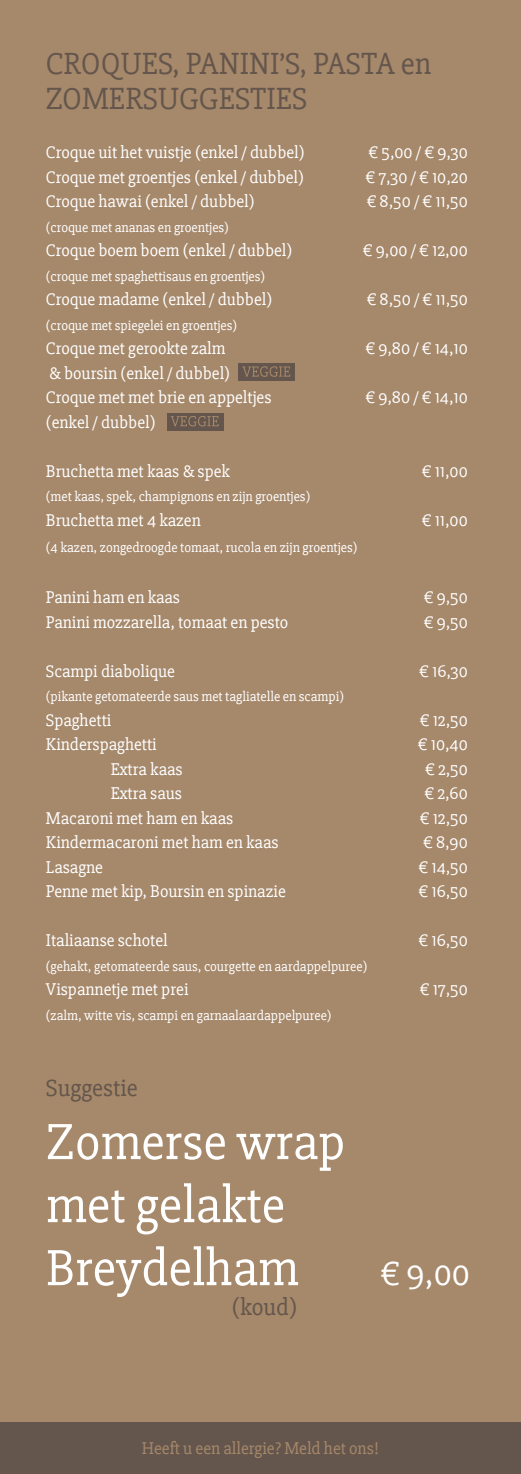
<style>
.page{position:relative;width:521px;height:1474px;background:#fff}
.page>*{position:absolute;margin:0;border:0;box-sizing:border-box;transform-origin:0 0}
.t1{font:52.5px/63px "Slabo 27 px";color:#fff}
.t2{font:35px "Slabo 27 px";color:#fff}
.t3{font:31.5px/35px "Slabo 27 px";color:#64564c}
.t4{font:24.5px "Slabo 27 px";color:#64564c}
.t5{font:17.5px/24.5px "Slabo 27 px";color:#fff}
.t6{font:17.5px "Slabo 27 px";color:#a6886b}
.t7{font:14px "Slabo 27 px";color:#fff}
</style>
<div class="page">
<div style="left:0;top:0;width:521px;height:1473px;background:#a6886b"></div>
<div style="left:167px;top:413px;width:57px;height:17px;background:#64564c"></div>
<svg style="left:171px;top:416px;width:48px;height:10px"></svg>
<div style="left:239px;top:364px;width:56px;height:17px;background:#64564c"></div>
<svg style="left:242px;top:366px;width:48px;height:11px"></svg>
<div style="left:0;top:1422px;width:521px;height:51px;background:#64564c"></div>
<h3 class="t3" style="left:46px;top:46px;width:387px">CROQUES, PANINI’S, PASTA en<br>ZOMERSUGGESTIES</h3>
<p class="t5" style="left:46px;top:140px;width:260px">Croque uit het vuistje (enkel / dubbel)</p>
<p class="t5" style="left:369px;top:140px;width:101px">€ 5,00 / € 9,30</p>
<p class="t5" style="left:46px;top:165px;width:259px">Croque met groentjes (enkel / dubbel)</p>
<p class="t5" style="left:365px;top:165px;width:104px">€ 7,30 / € 10,20</p>
<p class="t5" style="left:46px;top:189px;width:210px">Croque hawai (enkel / dubbel)</p>
<p class="t5" style="left:367px;top:189px;width:103px">€ 8,50 / € 11,50</p>
<p class="t7" style="left:46px;top:219px;width:184px">(croque met ananas en groentjes)</p>
<p class="t5" style="left:46px;top:238px;width:248px">Croque boem boem (enkel / dubbel)</p>
<p class="t5" style="left:363px;top:238px;width:107px">€ 9,00 / € 12,00</p>
<p class="t7" style="left:46px;top:268px;width:221px">(croque met spaghettisaus en groentjes)</p>
<p class="t5" style="left:46px;top:287px;width:228px">Croque madame (enkel / dubbel)</p>
<p class="t5" style="left:367px;top:287px;width:103px">€ 8,50 / € 11,50</p>
<p class="t7" style="left:46px;top:317px;width:193px">(croque met spiegelei en groentjes)</p>
<p class="t5" style="left:46px;top:336px;width:181px">Croque met gerookte zalm</p>
<p class="t5" style="left:365px;top:336px;width:104px">€ 9,80 / € 14,10</p>
<p class="t5" style="left:46px;top:361px;width:227px">&amp; boursin (enkel / dubbel)<br>Croque met met brie en appeltjes</p>
<p class="t5" style="left:365px;top:385px;width:104px">€ 9,80 / € 14,10</p>
<p class="t5" style="left:46px;top:410px;width:111px">(enkel / dubbel)</p>
<p class="t5" style="left:46px;top:459px;width:185px">Bruchetta met kaas &amp; spek</p>
<p class="t5" style="left:422px;top:459px;width:48px">€ 11,00</p>
<p class="t7" style="left:46px;top:488px;width:266px">(met kaas, spek, champignons en zijn groentjes)</p>
<p class="t5" style="left:46px;top:508px;width:156px">Bruchetta met 4 kazen</p>
<p class="t5" style="left:422px;top:508px;width:48px">€ 11,00</p>
<p class="t7" style="left:46px;top:539px;width:313px">(4 kazen, zongedroogde tomaat, rucola en zijn groentjes)</p>
<p class="t5" style="left:46px;top:585px;width:136px">Panini ham en kaas</p>
<p class="t5" style="left:424px;top:585px;width:46px">€ 9,50</p>
<p class="t5" style="left:46px;top:609px;width:244px">Panini mozzarella, tomaat en pesto</p>
<p class="t5" style="left:424px;top:609px;width:46px">€ 9,50</p>
<p class="t5" style="left:46px;top:658px;width:130px">Scampi diabolique</p>
<p class="t5" style="left:419px;top:658px;width:50px">€ 16,30</p>
<p class="t7" style="left:46px;top:688px;width:299px">(pikante getomateerde saus met tagliatelle en scampi)</p>
<p class="t5" style="left:46px;top:707px;width:67px">Spaghetti</p>
<p class="t5" style="left:420px;top:707px;width:49px">€ 12,50</p>
<p class="t5" style="left:46px;top:732px;width:112px">Kinderspaghetti</p>
<p class="t5" style="left:418px;top:732px;width:51px">€ 10,40</p>
<p class="t5" style="left:111px;top:756px;width:73px">Extra kaas</p>
<p class="t5" style="left:425px;top:756px;width:44px">€ 2,50</p>
<p class="t5" style="left:111px;top:781px;width:73px">Extra saus</p>
<p class="t5" style="left:424px;top:781px;width:45px">€ 2,60</p>
<p class="t5" style="left:46px;top:805px;width:189px">Macaroni met ham en kaas</p>
<p class="t5" style="left:420px;top:805px;width:49px">€ 12,50</p>
<p class="t5" style="left:46px;top:830px;width:234px">Kindermacaroni met ham en kaas</p>
<p class="t5" style="left:423px;top:830px;width:46px">€ 8,90</p>
<p class="t5" style="left:46px;top:854px;width:58px">Lasagne</p>
<p class="t5" style="left:418px;top:854px;width:51px">€ 14,50</p>
<p class="t5" style="left:46px;top:879px;width:241px">Penne met kip, Boursin en spinazie</p>
<p class="t5" style="left:418px;top:879px;width:51px">€ 16,50</p>
<p class="t5" style="left:46px;top:928px;width:123px">Italiaanse schotel</p>
<p class="t5" style="left:418px;top:928px;width:51px">€ 16,50</p>
<p class="t7" style="left:46px;top:957px;width:323px">(gehakt, getomateerde saus, courgette en aardappelpuree)</p>
<p class="t5" style="left:46px;top:977px;width:144px">Vispannetje met prei</p>
<p class="t5" style="left:420px;top:977px;width:49px">€ 17,50</p>
<p class="t7" style="left:46px;top:1006px;width:287px">(zalm, witte vis, scampi en garnaalaardappelpuree)</p>
<h3 class="t4" style="left:46px;top:1073px;width:93px">Suggestie</h3>
<h1 class="t1" style="left:46px;top:1109px;width:301px">Zomerse wrap met gelakte<br>Breydelham</h1>
<h3 class="t4" style="left:232px;top:1292px;width:67px">(koud)</h3>
<h2 class="t2" style="left:380px;top:1253px;width:91px">€ 9,00</h2>
<p class="t6" style="left:142px;top:1438px;width:239px">Heeft u een allergie? Meld het ons!</p>
</div>
